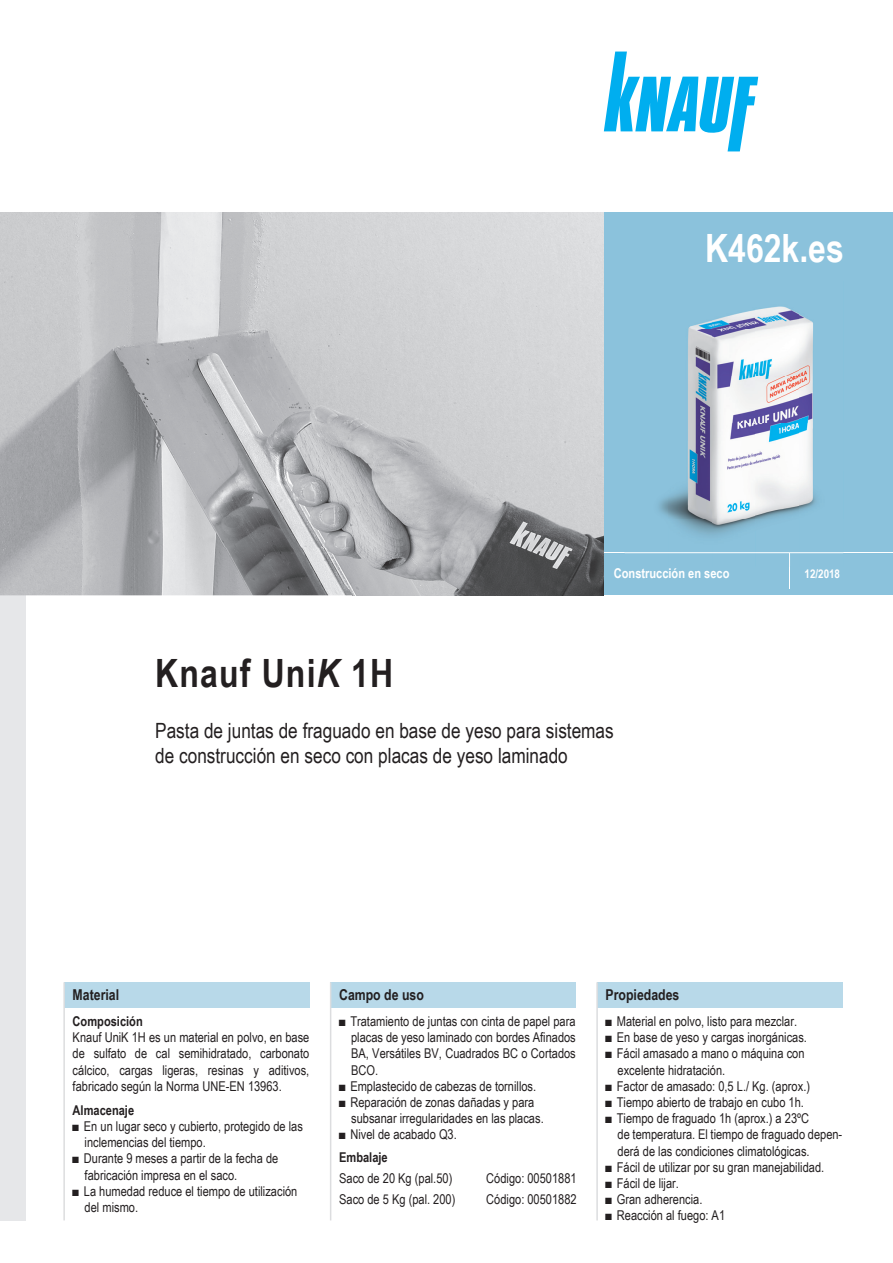
<style>
.page{position:relative;width:893px;height:1263px;background:#fff}
.page>*{position:absolute;margin:0;border:0;box-sizing:border-box;transform-origin:0 0}
.t1{font:700 39px "Arial Narrow";letter-spacing:.03em;color:#231f20}
.t2{font:700 39px "Arial Narrow";color:#fff}
.t3{font:21px/25.2px "Arial Narrow";color:#231f20}
.t4{font:700 15px "Arial Narrow";color:#231f20}
.t5{font:13.5px/16.2px "Arial Narrow";color:#231f20}
.t6{font:700 13.5px "Arial Narrow";color:#231f20}
.t7{font:700 13.5px "Arial Narrow";color:#fff}
.t8{font:700 12px "Arial Narrow";color:#fff}
.s1{font-style:italic}
</style>
<div class="page">
<div style="left:604px;top:213px;width:289px;height:382px;background:#8bc2dc"></div>
<div style="left:0;top:595px;width:26px;height:625px;background:#e6e7e9"></div>
<div style="left:64px;top:982px;width:245px;height:26px;background:#b8d9e9"></div>
<div style="left:331px;top:982px;width:245px;height:26px;background:#b8d9e9"></div>
<div style="left:597px;top:982px;width:245px;height:26px;background:#b8d9e9"></div>
<hr style="left:63px;top:982px;width:2px;height:238px;background:#dcdddf">
<hr style="left:330px;top:982px;width:1px;height:238px;background:#dcdddf">
<hr style="left:596px;top:982px;width:2px;height:238px;background:#dcdddf">
<hr style="left:604px;top:552px;width:289px;height:1px;background:#fff">
<hr style="left:789px;top:553px;width:1px;height:36px;background:#fff">
<svg style="left:604px;top:52px;width:154px;height:99px"></svg>
<img style="left:625px;top:306px;width:218px;height:248px">
<img style="left:625px;top:552px;width:218px;height:1px">
<img style="left:0;top:213px;width:604px;height:382px">
<h1 class="t2" style="left:705px;top:219px;width:140px">K462k.es</h1>
<p class="t7" style="left:614px;top:563px;width:117px">Construcción en seco</p>
<p class="t8" style="left:804px;top:565px;width:37px">12/2018</p>
<h1 class="t1" style="left:155px;top:644px;width:239px">Knauf Uni<span class="s1">K</span> 1H</h1>
<h2 class="t3" style="left:155px;top:717px;width:460px">Pasta de juntas de fraguado en base de yeso para sistemas de construcción en seco con placas de yeso laminado</h2>
<p class="t4" style="left:73px;top:984px;width:48px">Material</p>
<p class="t4" style="left:339px;top:984px;width:86px">Campo de uso</p>
<p class="t4" style="left:606px;top:984px;width:75px">Propiedades</p>
<p class="t6" style="left:73px;top:1011px;width:72px">Composición</p>
<p class="t5" style="left:73px;top:1029px;width:238px;text-align:justify">Knauf UniK 1H es un material en polvo, en base de sulfato de cal semihidratado, carbonato cálcico, cargas ligeras, resinas y aditivos, fabricado según la Norma UNE-EN 13963.</p>
<p class="t6" style="left:73px;top:1100px;width:63px">Almacenaje</p>
<p class="t5" style="left:85px;top:1118px;width:220px;text-indent:-12px">■ En un lugar seco y cubierto, protegido de las inclemencias del tiempo.</p>
<p class="t5" style="left:85px;top:1150px;width:195px;text-indent:-12px">■ Durante 9 meses a partir de la fecha de fabricación impresa en el saco.</p>
<p class="t5" style="left:85px;top:1182px;width:214px;text-indent:-12px">■ La humedad reduce el tiempo de utilización del mismo.</p>
<p class="t5" style="left:351px;top:1013px;width:226px;text-align:justify;text-indent:-12px">■ Tratamiento de juntas con cinta de papel para placas de yeso laminado con bordes Afinados BA, Versátiles BV, Cuadrados BC o Cortados BCO.</p>
<p class="t5" style="left:339px;top:1077px;width:199px">■ Emplastecido de cabezas de tornillos.</p>
<p class="t5" style="left:351px;top:1094px;width:194px;text-indent:-12px">■ Reparación de zonas dañadas y para subsanar irregularidades en las placas.</p>
<p class="t5" style="left:339px;top:1126px;width:119px">■ Nivel de acabado Q3.</p>
<p class="t6" style="left:339px;top:1147px;width:50px">Embalaje</p>
<p class="t5" style="left:339px;top:1169px;width:115px">Saco de 20 Kg (pal.50)</p>
<p class="t5" style="left:486px;top:1169px;width:92px">Código: 00501881</p>
<p class="t5" style="left:339px;top:1190px;width:118px">Saco de 5 Kg (pal. 200)</p>
<p class="t5" style="left:486px;top:1190px;width:92px">Código: 00501882</p>
<p class="t5" style="left:606px;top:1013px;width:193px">■ Material en polvo, listo para mezclar.</p>
<p class="t5" style="left:606px;top:1029px;width:203px">■ En base de yeso y cargas inorgánicas.</p>
<p class="t5" style="left:618px;top:1045px;width:188px;text-indent:-12px">■ Fácil amasado a mano o máquina con excelente hidratación.</p>
<p class="t5" style="left:606px;top:1077px;width:206px">■ Factor de amasado: 0,5 L./ Kg. (aprox.)</p>
<p class="t5" style="left:606px;top:1094px;width:200px">■ Tiempo abierto de trabajo en cubo 1h.</p>
<p class="t5" style="left:618px;top:1110px;width:226px;text-indent:-12px">■ Tiempo de fraguado 1h (aprox.) a 23ºC<br>de temperatura. El tiempo de fraguado depen&shy;derá de las condiciones climatológicas.</p>
<p class="t5" style="left:606px;top:1158px;width:220px">■ Fácil de utilizar por su gran manejabilidad.</p>
<p class="t5" style="left:606px;top:1175px;width:75px">■ Fácil de lijar.</p>
<p class="t5" style="left:606px;top:1191px;width:98px">■ Gran adherencia.</p>
<p class="t5" style="left:606px;top:1207px;width:121px">■ Reacción al fuego: A1</p>
</div>
